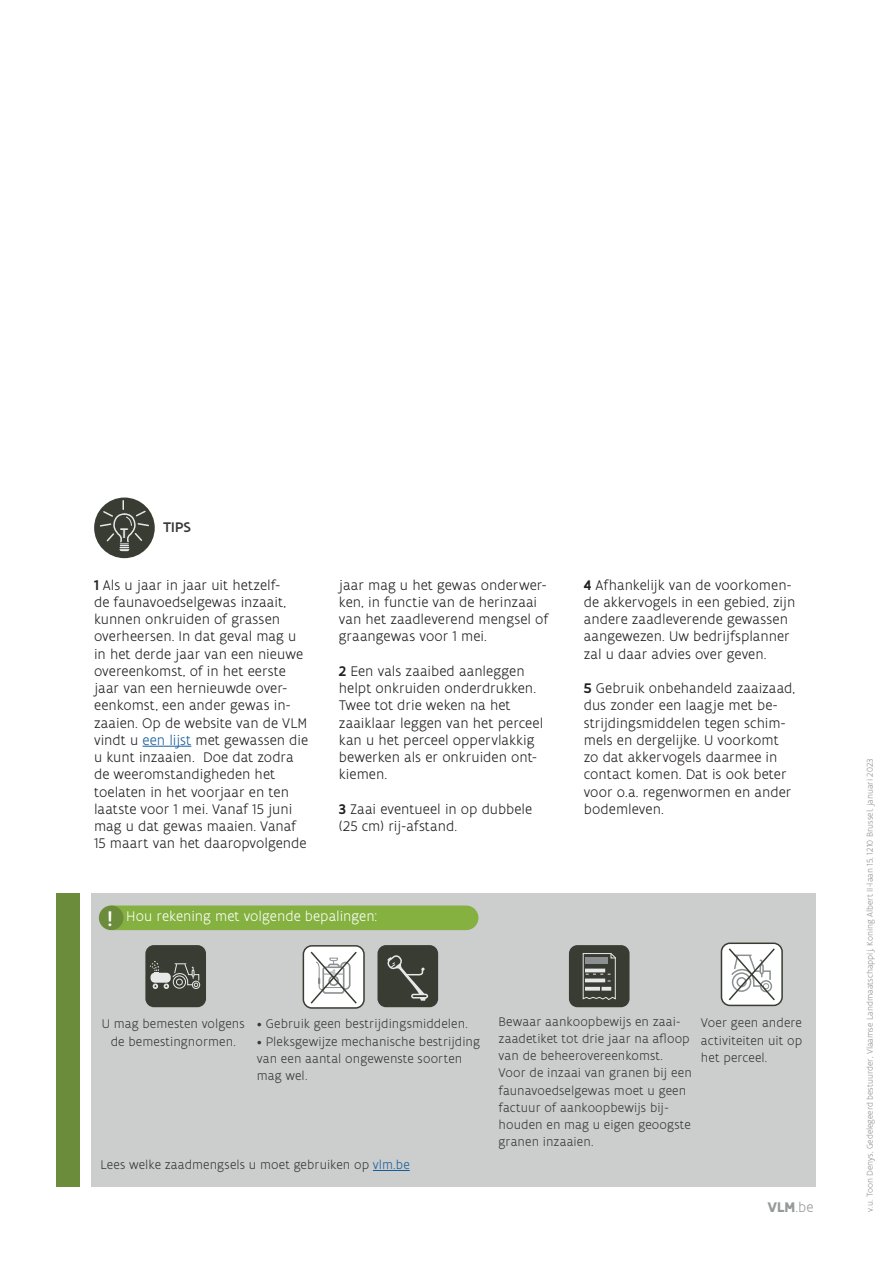
<style>
.page{position:relative;width:893px;height:1263px;background:#fff}
.page>*{position:absolute;margin:0;border:0;box-sizing:border-box;transform-origin:0 0}
.t1{font:300 15px/17.2px "Flanders Art Sans";color:#231f20}
.t2{font:300 15px "Flanders Art Sans";letter-spacing:.005em;color:#fff}
.t3{font:700 15px "Flanders Art Sans";color:#8d9091}
.t4{font:500 15px "Flanders Art Sans";color:#383839}
.t5{font:500 15px "Flanders Art Sans";color:#e7e9e8}
.t6{font:300 13.5px/17.2px "Flanders Art Sans";letter-spacing:.005em;color:#383839}
.t7{font:300 9px "Flanders Art Sans";color:#8d9091}
.s1{font-weight:500}
.s2{color:#175d9e}
.s3{font-weight:500;font-size:21px}
.s4{font-weight:300}
</style>
<div class="page">
<div style="left:94px;top:497px;width:61px;height:61px;background:#383c32;border-radius:50%"></div>
<svg style="left:99px;top:501px;width:51px;height:50px"></svg>
<hr style="left:143px;top:746px;width:48px;height:1px;background:#175d9e">
<div style="left:91px;top:893px;width:725px;height:293px;background:#cccdcd"></div>
<div style="left:56px;top:893px;width:23px;height:293px;background:#6b8c3a"></div>
<div style="left:101px;top:905px;width:377px;height:25px;background:#84b13f;border-radius:12px"></div>
<div style="left:99px;top:905px;width:24px;height:25px;background:#6b8c3a;border-radius:50%"></div>
<hr style="left:373px;top:1170px;width:37px;height:1px;background:#175d9e">
<div style="left:145px;top:945px;width:61px;height:62px;background:#383c32;border-radius:9px"></div>
<svg style="left:149px;top:905px;width:51px;height:84px"></svg>
<div style="left:303px;top:946px;width:61px;height:62px;background:#fff;border-radius:9px"></div>
<div style="left:303px;top:945px;width:62px;height:64px;border:2px solid #383c32;border-radius:9px"></div>
<svg style="left:310px;top:951px;width:47px;height:53px"></svg>
<div style="left:377px;top:945px;width:61px;height:62px;background:#383c32;border-radius:9px"></div>
<div style="left:411px;top:994px;width:17px;height:4px;border:2px solid #e7e9e8;border-radius:2px"></div>
<svg style="left:387px;top:955px;width:40px;height:46px"></svg>
<div style="left:721px;top:943px;width:61px;height:62px;background:#fff;border-radius:9px"></div>
<div style="left:721px;top:942px;width:62px;height:64px;border:2px solid #383c32;border-radius:9px"></div>
<svg style="left:727px;top:942px;width:49px;height:59px"></svg>
<div style="left:569px;top:945px;width:60px;height:62px;background:#383c32;border-radius:9px"></div>
<svg style="left:582px;top:953px;width:34px;height:47px"></svg>
<div style="left:585px;top:957px;width:23px;height:7px;background:#8d9091"></div>
<p class="t5" style="left:120px;top:524px;width:10px">T</p>
<p class="t4" style="left:163px;top:518px;width:29px">TIPS</p>
<p class="t1" style="left:94px;top:576px;width:216px"><span class="s1">1</span> Als u jaar in jaar uit hetzelf-<br>de faunavoedselgewas inzaait, kunnen onkruiden of grassen overheersen. In dat geval mag u in het derde jaar van een nieuwe overeenkomst, of in het eerste jaar van een hernieuwde over&shy;eenkomst, een ander gewas in&shy;zaaien. Op de website van de VLM vindt u <span class="s2">een lijst</span> met gewassen die u kunt inzaaien. Doe dat zodra de weeromstandigheden het toelaten in het voorjaar en ten laatste voor 1 mei. Vanaf 15 juni mag u dat gewas maaien. Vanaf<br>15 maart van het daaropvolgende</p>
<p class="t1" style="left:339px;top:576px;width:211px">jaar mag u het gewas onderwer&shy;ken, in functie van de herinzaai van het zaadleverend mengsel of graangewas voor 1 mei.</p>
<p class="t1" style="left:339px;top:662px;width:206px"><span class="s1">2</span> Een vals zaaibed aanleggen helpt onkruiden onderdrukken.<br>Twee tot drie weken na het zaaiklaar leggen van het perceel kan u het perceel oppervlakkig bewerken als er onkruiden ont&shy;kiemen.</p>
<p class="t1" style="left:339px;top:800px;width:195px"><span class="s1">3</span> Zaai eventueel in op dubbele (25 cm) rij-afstand.</p>
<p class="t2" style="left:108px;top:908px;width:271px"><span class="s3">!</span> Hou rekening met volgende bepalingen:</p>
<p class="t1" style="left:584px;top:576px;width:213px"><span class="s1">4</span> Afhankelijk van de voorkomen&shy;de akkervogels in een gebied, zijn andere zaadleverende gewassen aangewezen. Uw bedrijfsplanner zal u daar advies over geven.</p>
<p class="t1" style="left:584px;top:679px;width:213px"><span class="s1">5</span> Gebruik onbehandeld zaaizaad, dus zonder een laagje met be&shy;strijdingsmiddelen tegen schim&shy;mels en dergelijke. U voorkomt zo dat akkervogels daarmee in contact komen. Dat is ook beter voor o.a. regenwormen en ander bodemleven.</p>
<p class="t6" style="left:102px;top:1015px;width:145px;text-align:center">U mag bemesten volgens de bemestingnormen.</p>
<p class="t6" style="left:257px;top:1015px;width:213px">• Gebruik geen bestrijdingsmiddelen.</p>
<p class="t6" style="left:257px;top:1032px;width:225px">• Pleksgewijze mechanische bestrijding van een aantal ongewenste soorten mag wel.</p>
<p class="t6" style="left:100px;top:1156px;width:311px">Lees welke zaadmengsels u moet gebruiken op <span class="s2">vlm.be</span></p>
<p class="t6" style="left:499px;top:1012px;width:195px">Bewaar aankoopbewijs en zaai&shy;zaadetiket tot drie jaar na afloop van de beheerovereenkomst.<br>Voor de inzaai van granen bij een faunavoedselgewas moet u geen factuur of aankoopbewijs bij&shy;houden en mag u eigen geoogste granen inzaaien.</p>
<p class="t6" style="left:701px;top:1014px;width:103px;text-align:justify">Voer geen andere activiteiten uit op het perceel.</p>
<p class="t3" style="left:767px;top:1197px;width:47px">VLM<span class="s4">.be</span></p>
<p class="t7" style="left:865px;top:1211px;width:454px;rotate:-90deg">v.u. Toon Denys, Gedelegeerd bestuurder, Vlaamse Landmaatschappij, Koning Albert II-laan 15, 1210 Brussel, januari 2023</p>
</div>
